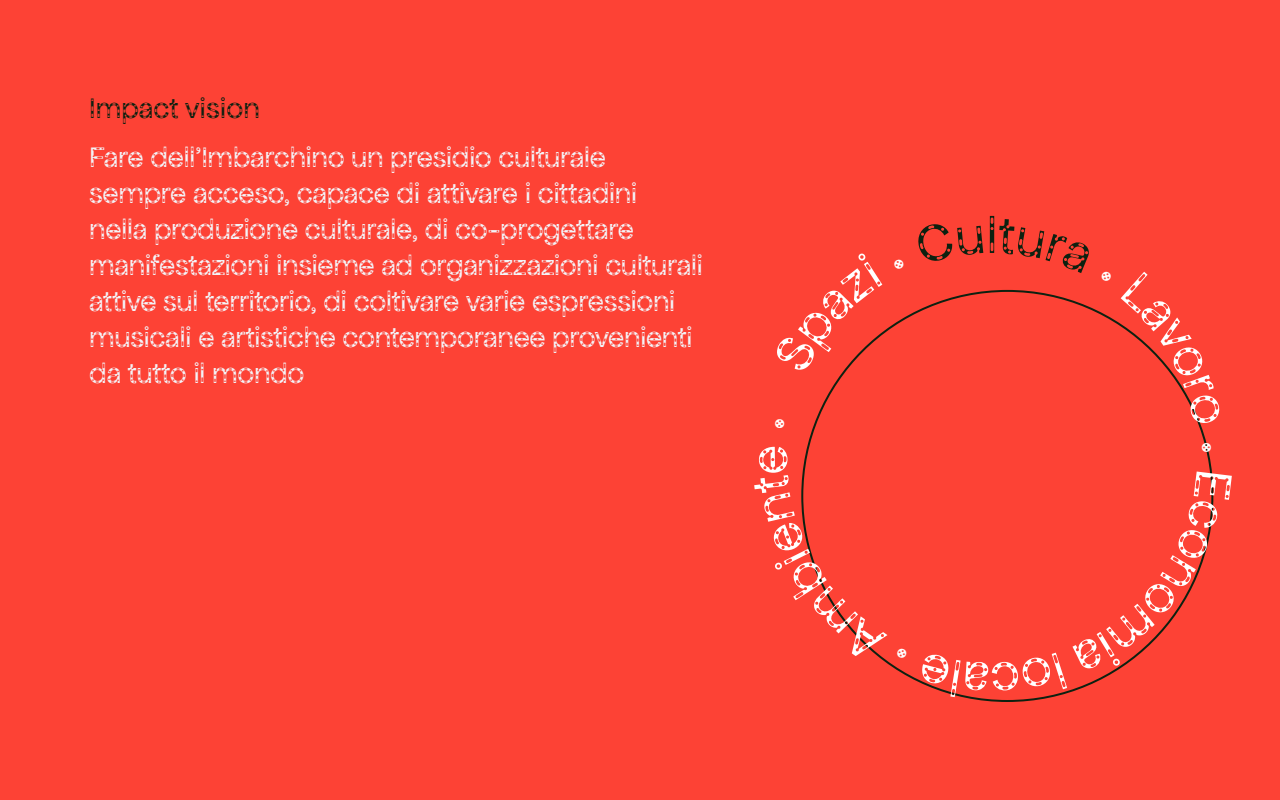
<style>
.page{position:relative;width:1280px;height:800px;background:#fd4235}
.page>*{position:absolute;margin:0;border:0;box-sizing:border-box;transform-origin:0 0}
.t1{font:54.5px "Apfel Grotezk Brukt";color:#0d2110}
.Stile_di_paragrafo_1{font:30px/36px "Apfel Grotezk Brukt";letter-spacing:-.015em;color:#f3f3f7}
.t2{font:30px "Apfel Grotezk Brukt";color:#0d2110}
</style>
<div class="page">
<svg style="left:841px;top:331px;width:42px;height:43px"></svg>
<svg style="left:1121px;top:324px;width:80px;height:102px"></svg>
<svg style="left:1204px;top:442px;width:5px;height:10px"></svg>
<svg style="left:919px;top:472px;width:295px;height:225px"></svg>
<svg style="left:801px;top:447px;width:86px;height:216px"></svg>
<p class="t2" style="left:89px;top:93px;width:172px">Impact vision</p>
<p class="Stile_di_paragrafo_1" style="left:89px;top:140px;width:615px">Fare dell’Imbarchino un presidio culturale sempre acceso, capace di attivare i cittadini nella produzione culturale, di co-progettare manifestazioni insieme ad organizzazioni culturali attive sul territorio, di coltivare varie espressioni musicali e artistiche contemporanee provenienti</p>
<p class="Stile_di_paragrafo_1" style="left:89px;top:356px;width:217px">da tutto il mondo</p>
<p class="t1" style="left:986px;top:206px;width:13px">l</p>
</div>
